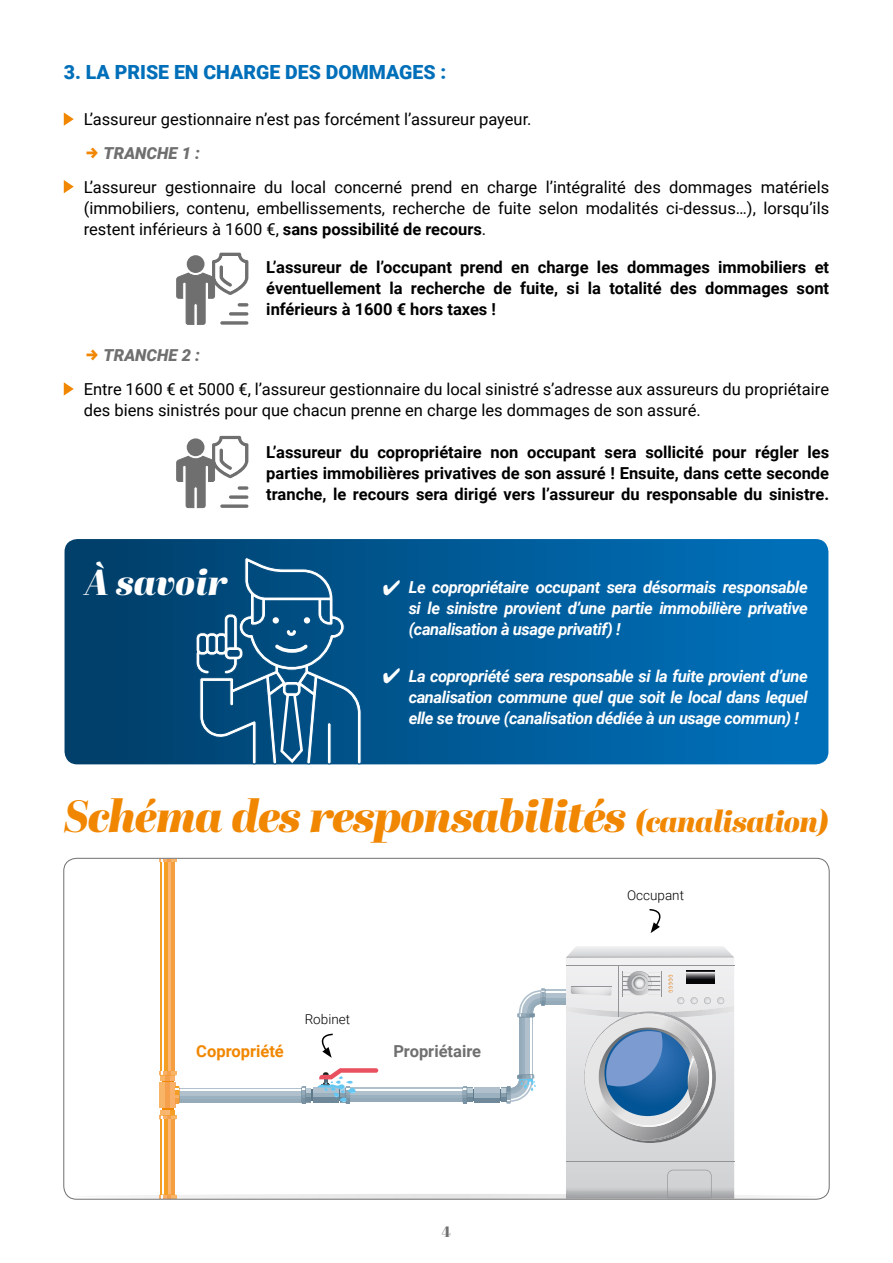
<style>
.page{position:relative;width:893px;height:1263px;background:#fff}
.page>*{position:absolute;margin:0;border:0;box-sizing:border-box;transform-origin:0 0}
.t1{font:italic 45px "Abril Fatface";letter-spacing:-.025em;color:#f18700}
.t2{font:italic 36.3px "Abril Fatface";color:#fff}
.t3{font:900 19.5px "Roboto";color:#006fb9}
.t4{font:16.5px/21px "Roboto";color:#000;text-align:justify}
.t5{font:700 16.5px/21px "Roboto";color:#000;text-align:justify}
.t6{font:italic 700 16.5px/21px "Roboto";letter-spacing:-.025em;color:#fff;text-align:justify}
.t7{font:italic 900 16.5px "Roboto";color:#706f6f}
.t8{font:700 16.5px "Roboto";color:#706f6f}
.t9{font:700 16.5px "Roboto";color:#f18700}
.t10{font:15px "Abril Fatface";color:#706f6f}
.t11{font:300 13.5px "Roboto";color:#000}
.s1{font-weight:700}
.s2{font-size:30px}
</style>
<div class="page">
<svg style="left:74px;top:1194px;width:747px;height:5px;fill:#e7e7e7"></svg>
<svg style="left:321px;top:1033px;width:12px;height:25px"></svg>
<svg style="left:649px;top:909px;width:12px;height:24px"></svg>
<svg style="left:64px;top:112px;width:10px;height:14px"></svg>
<svg style="left:64px;top:180px;width:10px;height:13px"></svg>
<svg style="left:64px;top:382px;width:10px;height:14px"></svg>
<svg style="left:176px;top:253px;width:72px;height:72px"></svg>
<svg style="left:176px;top:436px;width:72px;height:73px"></svg>
<svg style="left:65px;top:539px;width:763px;height:225px;background:#005b97"></svg>
<svg style="left:195px;top:557px;width:167px;height:208px;background:#226491"></svg>
<div style="left:162px;top:1080px;width:12px;height:30px;background:#f18700"></div>
<div style="left:160px;top:1082px;width:15px;height:26px;background:#f5a04c"></div>
<div style="left:160px;top:1082px;width:5px;height:26px;background:#f9b567"></div>
<div style="left:170px;top:1082px;width:5px;height:26px;background:#f8b06a"></div>
<svg style="left:159px;top:1071px;width:17px;height:9px"></svg>
<svg style="left:160px;top:862px;width:9px;height:209px"></svg>
<hr style="left:162px;top:862px;width:2px;height:209px;background:#fcfefe">
<svg style="left:169px;top:862px;width:3px;height:209px"></svg>
<hr style="left:172px;top:862px;width:3px;height:209px;background:#f59f40">
<svg style="left:159px;top:860px;width:17px;height:2px"></svg>
<svg style="left:159px;top:1110px;width:17px;height:10px"></svg>
<svg style="left:160px;top:1119px;width:9px;height:75px"></svg>
<hr style="left:162px;top:1119px;width:2px;height:75px;background:#fcfefe">
<svg style="left:169px;top:1119px;width:3px;height:75px"></svg>
<hr style="left:172px;top:1119px;width:3px;height:75px;background:#f59f40">
<svg style="left:159px;top:1194px;width:17px;height:3px"></svg>
<div style="left:545px;top:990px;width:95px;height:14px;background:#b0c0cc"></div>
<hr style="left:545px;top:991px;width:95px;height:2px;background:#fcfefe">
<div style="left:545px;top:998px;width:95px;height:6px;background:#9cb1bf"></div>
<hr style="left:545px;top:1001px;width:95px;height:3px;background:#96abb9">
<div style="left:472px;top:1089px;width:29px;height:12px;background:#5d798a"></div>
<div style="left:474px;top:1087px;width:26px;height:16px;background:linear-gradient(to right,#9cb1bf,#9cb1bf)"></div>
<div style="left:474px;top:1087px;width:26px;height:5px;background:#b0c0cc"></div>
<div style="left:474px;top:1098px;width:26px;height:5px;background:#6f899b"></div>
<svg style="left:378px;top:1088px;width:85px;height:8px"></svg>
<hr style="left:350px;top:1089px;width:113px;height:2px;background:#fcfefe">
<div style="left:350px;top:1096px;width:113px;height:6px;background:#9cb1bf"></div>
<hr style="left:350px;top:1099px;width:113px;height:3px;background:#96abb9">
<svg style="left:463px;top:1086px;width:9px;height:18px"></svg>
<svg style="left:525px;top:1018px;width:8px;height:56px"></svg>
<hr style="left:530px;top:1016px;width:1px;height:61px;background:#fcfefe">
<div style="left:519px;top:1016px;width:6px;height:61px;background:#9cb1bf"></div>
<hr style="left:519px;top:1016px;width:3px;height:61px;background:#96abb9">
<svg style="left:501px;top:1074px;width:35px;height:30px"></svg>
<svg style="left:517px;top:988px;width:29px;height:30px"></svg>
<div style="left:311px;top:1089px;width:29px;height:12px;background:#5d798a"></div>
<svg style="left:313px;top:1092px;width:4px;height:6px"></svg>
<div style="left:313px;top:1087px;width:26px;height:5px;background:#b0c0cc"></div>
<div style="left:313px;top:1098px;width:26px;height:5px;background:#6f899b"></div>
<div style="left:179px;top:1088px;width:123px;height:14px;background:#b0c0cc"></div>
<hr style="left:179px;top:1089px;width:123px;height:2px;background:#fcfefe">
<div style="left:179px;top:1096px;width:123px;height:6px;background:#9cb1bf"></div>
<hr style="left:179px;top:1099px;width:123px;height:3px;background:#96abb9">
<svg style="left:301px;top:1086px;width:10px;height:18px"></svg>
<svg style="left:175px;top:1086px;width:5px;height:18px"></svg>
<svg style="left:317px;top:1068px;width:61px;height:36px"></svg>
<svg style="left:566px;top:946px;width:168px;height:251px;background:#bdc6cf"></svg>
<p class="t3" style="left:64px;top:58px;width:384px">3. LA PRISE EN CHARGE DES DOMMAGES :</p>
<p class="t4" style="left:84px;top:108px;width:449px">L’assureur gestionnaire n’est pas forcément l’assureur payeur.</p>
<p class="t7" style="left:104px;top:141px;width:98px">TRANCHE 1 :</p>
<p class="t4" style="left:84px;top:176px;width:747px">L’assureur gestionnaire du local concerné prend en charge l’intégralité des dommages matériels (immobiliers, contenu, embellissements, recherche de fuite selon modalités ci-dessus…), lorsqu’ils restent inférieurs à 1600 €, <span class="s1">sans possibilité de recours</span>.</p>
<p class="t5" style="left:266px;top:256px;width:564px">L’assureur de l’occupant prend en charge les dommages immobiliers et éventuellement la recherche de fuite, si la totalité des dommages sont inférieurs à 1600 € hors taxes !</p>
<p class="t7" style="left:104px;top:344px;width:98px">TRANCHE 2 :</p>
<p class="t4" style="left:84px;top:378px;width:747px">Entre 1600 € et 5000 €, l’assureur gestionnaire du local sinistré s’adresse aux assureurs du propriétaire des biens sinistrés pour que chacun prenne en charge les dommages de son assuré.</p>
<p class="t5" style="left:266px;top:441px;width:564px">L’assureur du copropriétaire non occupant sera sollicité pour régler les parties immobilières privatives de son assuré ! Ensuite, dans cette seconde tranche, le recours sera dirigé vers l’assureur du responsable du sinistre.</p>
<h2 class="t2" style="left:85px;top:556px;width:144px">à savoir</h2>
<p class="t6" style="left:409px;top:576px;width:401px;text-indent:-26px">✔ Le copropriétaire occupant sera désormais responsable si le sinistre provient d’une partie immobilière privative (canalisation à usage privatif) !</p>
<p class="t6" style="left:409px;top:665px;width:401px;text-indent:-26px">✔ La copropriété sera responsable si la fuite provient d’une canalisation commune quel que soit le local dans lequel elle se trouve (canalisation dédiée à un usage commun) !</p>
<h1 class="t1" style="left:64px;top:783px;width:767px">Schéma des responsabilités <span class="s2">(canalisation)</span></h1>
<p class="t9" style="left:196px;top:1040px;width:89px">Copropriété</p>
<p class="t11" style="left:305px;top:1010px;width:47px">Robinet</p>
<p class="t8" style="left:393px;top:1040px;width:89px">Propriétaire</p>
<p class="t10" style="left:442px;top:1221px;width:11px">4</p>
<p class="t11" style="left:627px;top:885px;width:58px">Occupant</p>
</div>
